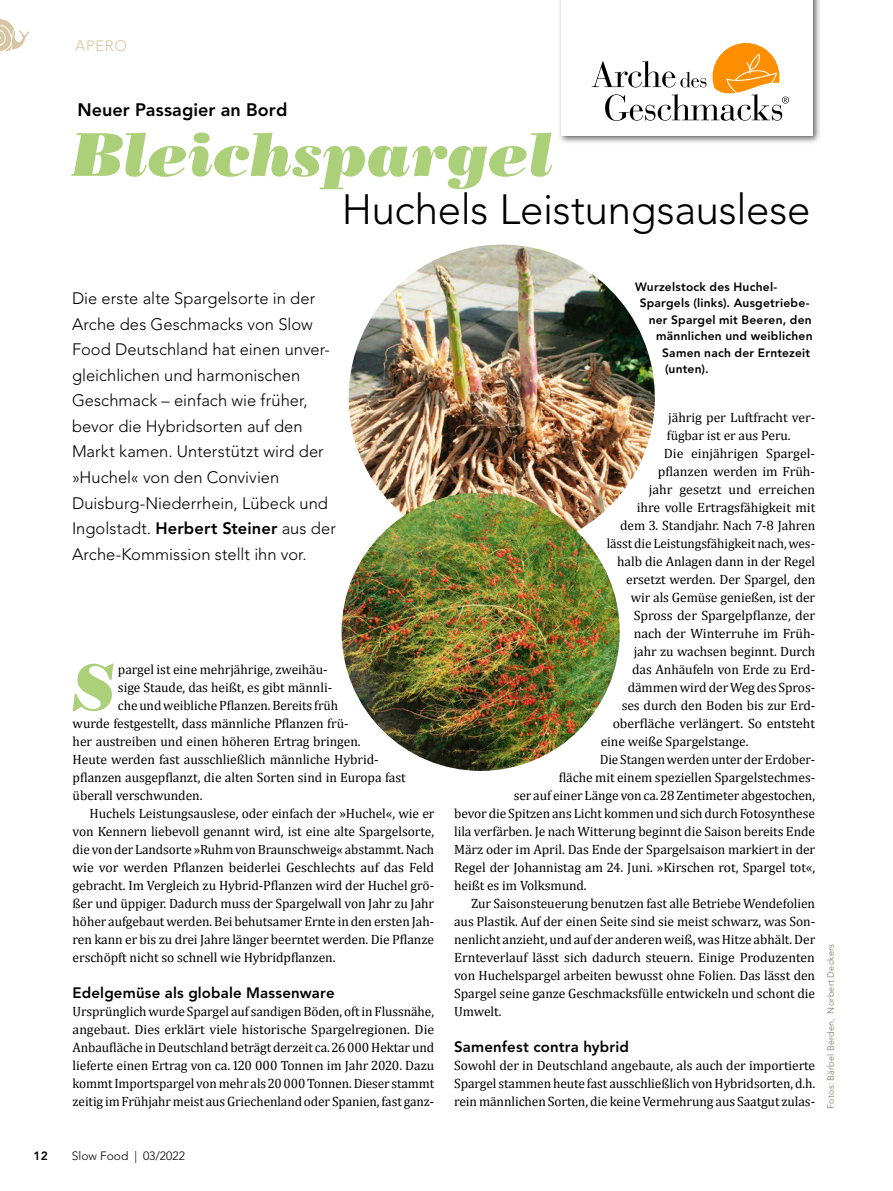
<style>
.page{position:relative;width:893px;height:1191px;background:#fff}
.page>*{position:absolute;margin:0;border:0;box-sizing:border-box;transform-origin:0 0}
.t1{font:italic 65.4px "Bodoni LT Poster";color:#acd079}
.t2{font:italic 61.5px "Bodoni LT Poster";letter-spacing:-.005em;color:#acd079}
.t3{font:300 42px "Avenir LT Std";letter-spacing:-.005em;color:#000}
.t4{font:800 18px "Avenir LT Std";letter-spacing:.005em;color:#000}
.t5{font:300 16.5px/25.5px "Avenir LT Std";color:#000}
.t6{font:800 15px "Avenir LT Std";letter-spacing:.01em;color:#010100}
.t7{font:800 15px "Avenir LT Std";letter-spacing:.01em;color:#000}
.t8{font:300 15px "Avenir LT Std";letter-spacing:.04em;color:#d8c5a1}
.t9{font:13.5px/18px "Cambria";letter-spacing:-.005em;color:#010100;text-align:justify}
.t10{font:13.5px/18px "Cambria";letter-spacing:-.005em;color:#000;text-align:justify}
.t11{font:800 12px "Avenir LT Std";letter-spacing:.02em;color:#000}
.t12{font:300 12px "Avenir LT Std";color:#000}
.t13{font:300 9px "Avenir LT Std";letter-spacing:.03em;color:#79735b}
.s1{font-weight:800}
</style>
<div class="page">
<svg style="left:0;top:19px;width:30px;height:33px"></svg>
<img style="left:559px;top:0;width:261px;height:143px">
<div style="left:561px;top:0;width:252px;height:136px;background:#fff"></div>
<svg style="left:592px;top:43px;width:197px;height:78px"></svg>
<img style="left:349px;top:244px;width:306px;height:307px;border-radius:153px">
<img style="left:342px;top:493px;width:278px;height:278px;border-radius:139px">
<p class="t8" style="left:75px;top:37px;width:53px">APERO</p>
<h3 class="t4" style="left:77px;top:99px;width:211px">Neuer Passagier an Bord</h3>
<h2 class="t2" style="left:72px;top:118px;width:482px">Bleichspargel</h2>
<h3 class="t3" style="left:342px;top:185px;width:470px">Huchels Leistungsauslese</h3>
<p class="t5" style="left:72px;top:286px;width:265px">Die erste alte Spargelsorte in der<br>Arche des Geschmacks von Slow<br>Food Deutschland hat einen unver&shy;gleichlichen und harmonischen<br>Geschmack – einfach wie früher, bevor die Hybridsorten auf den<br>Markt kamen. Unterstützt wird der »Huchel« von den Convivien<br>Duisburg-Niederrhein, Lübeck und<br>Ingolstadt. <span class="s1">Herbert Steiner</span> aus der<br>Arche-Kommission stellt ihn vor.</p>
<h1 class="t1" style="left:72px;top:648px;width:45px">S</h1>
<p class="t9" style="left:118px;top:660px;width:211px">pargel ist eine mehrjährige, zweihäu-</p>
<p class="t9" style="left:118px;top:678px;width:216px">sige Staude, das heißt, es gibt männli-</p>
<p class="t9" style="left:118px;top:696px;width:222px">che und weibliche Pflanzen. Bereits früh</p>
<p class="t9" style="left:73px;top:714px;width:278px">wurde festgestellt, dass männliche Pflanzen frü-</p>
<p class="t9" style="left:73px;top:732px;width:289px">her austreiben und einen höheren Ertrag bringen.</p>
<p class="t9" style="left:73px;top:750px;width:307px">Heute werden fast ausschließlich männliche Hybrid-</p>
<p class="t9" style="left:73px;top:768px;width:335px">pflanzen ausgepflanzt, die alten Sorten sind in Europa fast</p>
<p class="t9" style="left:73px;top:786px;width:131px">überall verschwunden.</p>
<p class="t9" style="left:90px;top:804px;width:346px">Huchels Leistungsauslese, oder einfach der »Huchel«, wie er</p>
<p class="t9" style="left:73px;top:822px;width:363px">von Kennern liebevoll genannt wird, ist eine alte Spargelsorte,</p>
<p class="t9" style="left:73px;top:840px;width:363px">die von der Landsorte »Ruhm von Braunschweig« abstammt. Nach</p>
<p class="t9" style="left:73px;top:858px;width:363px">wie vor werden Pflanzen beiderlei Geschlechts auf das Feld</p>
<p class="t9" style="left:73px;top:876px;width:363px">gebracht. Im Vergleich zu Hybrid-Pflanzen wird der Huchel grö-</p>
<p class="t9" style="left:73px;top:894px;width:363px">ßer und üppiger. Dadurch muss der Spargelwall von Jahr zu Jahr</p>
<p class="t9" style="left:73px;top:912px;width:363px">höher aufgebaut werden. Bei behutsamer Ernte in den ersten Jah-</p>
<p class="t9" style="left:73px;top:930px;width:363px">ren kann er bis zu drei Jahre länger beerntet werden. Die Pflanze</p>
<p class="t9" style="left:73px;top:948px;width:264px">erschöpft nicht so schnell wie Hybridpflanzen.</p>
<p class="t6" style="left:73px;top:984px;width:264px">Edelgemüse als globale Massenware</p>
<p class="t9" style="left:73px;top:1002px;width:363px">Ursprünglich wurde Spargel auf sandigen Böden, oft in Flussnähe, angebaut. Dies erklärt viele historische Spargelregionen. Die Anbaufläche in Deutschland beträgt derzeit ca. 26 000 Hektar und lieferte einen Ertrag von ca. 120 000 Tonnen im Jahr 2020. Dazu kommt Importspargel von mehr als 20 000 Tonnen. Dieser stammt zeitig im Frühjahr meist aus Griechenland oder Spanien, fast ganz-</p>
<p class="t11" style="left:34px;top:1149px;width:16px">12</p>
<p class="t12" style="left:72px;top:1149px;width:115px">Slow Food | 03/2022</p>
<p class="t11" style="left:635px;top:279px;width:144px">Wurzelstock des Huchel-</p>
<p class="t11" style="left:640px;top:296px;width:171px">Spargels (links). Ausgetriebe-</p>
<p class="t11" style="left:649px;top:312px;width:165px">ner Spargel mit Beeren, den</p>
<p class="t11" style="left:656px;top:329px;width:158px">männlichen und weiblichen</p>
<p class="t11" style="left:662px;top:345px;width:150px">Samen nach der Erntezeit</p>
<p class="t11" style="left:665px;top:362px;width:45px">(unten).</p>
<p class="t9" style="left:668px;top:408px;width:149px">jährig per Luftfracht ver-</p>
<p class="t9" style="left:667px;top:426px;width:126px">fügbar ist er aus Peru.</p>
<p class="t9" style="left:664px;top:444px;width:153px">Die einjährigen Spargel-</p>
<p class="t9" style="left:658px;top:462px;width:159px">pflanzen werden im Früh-</p>
<p class="t9" style="left:649px;top:480px;width:168px">jahr gesetzt und erreichen</p>
<p class="t9" style="left:637px;top:498px;width:180px">ihre volle Ertragsfähigkeit mit</p>
<p class="t9" style="left:620px;top:516px;width:196px">dem 3. Standjahr. Nach 7-8 Jahren</p>
<p class="t9" style="left:607px;top:534px;width:210px">lässt die Leistungsfähigkeit nach, wes-</p>
<p class="t9" style="left:617px;top:552px;width:199px">halb die Anlagen dann in der Regel</p>
<p class="t9" style="left:626px;top:570px;width:191px">ersetzt werden. Der Spargel, den</p>
<p class="t9" style="left:631px;top:588px;width:186px">wir als Gemüse genießen, ist der</p>
<p class="t9" style="left:634px;top:606px;width:183px">Spross der Spargelpflanze, der</p>
<p class="t9" style="left:634px;top:624px;width:183px">nach der Winterruhe im Früh-</p>
<p class="t9" style="left:634px;top:642px;width:183px">jahr zu wachsen beginnt. Durch</p>
<p class="t9" style="left:632px;top:660px;width:185px">das Anhäufeln von Erde zu Erd-</p>
<p class="t9" style="left:628px;top:678px;width:189px">dämmen wird der Weg des Spros-</p>
<p class="t9" style="left:622px;top:696px;width:195px">ses durch den Boden bis zur Erd-</p>
<p class="t9" style="left:613px;top:714px;width:204px">oberfläche verlängert. So entsteht</p>
<p class="t9" style="left:601px;top:732px;width:149px">eine weiße Spargelstange.</p>
<p class="t9" style="left:600px;top:750px;width:217px">Die Stangen werden unter der Erdober-</p>
<p class="t9" style="left:559px;top:768px;width:258px">fläche mit einem speziellen Spargelstechmes-</p>
<p class="t9" style="left:514px;top:786px;width:303px">ser auf einer Länge von ca. 28 Zentimeter abgestochen,</p>
<p class="t9" style="left:454px;top:804px;width:362px">bevor die Spitzen ans Licht kommen und sich durch Fotosynthese</p>
<p class="t9" style="left:454px;top:822px;width:363px">lila verfärben. Je nach Witterung beginnt die Saison bereits Ende</p>
<p class="t9" style="left:454px;top:840px;width:363px">März oder im April. Das Ende der Spargelsaison markiert in der</p>
<p class="t9" style="left:454px;top:858px;width:363px">Regel der Johannistag am 24. Juni. »Kirschen rot, Spargel tot«,</p>
<p class="t9" style="left:454px;top:876px;width:134px">heißt es im Volksmund.</p>
<p class="t9" style="left:471px;top:894px;width:345px">Zur Saisonsteuerung benutzen fast alle Betriebe Wendefolien</p>
<p class="t9" style="left:454px;top:912px;width:363px">aus Plastik. Auf der einen Seite sind sie meist schwarz, was Son-</p>
<p class="t9" style="left:454px;top:930px;width:363px">nenlicht anzieht, und auf der anderen weiß, was Hitze abhält. Der</p>
<p class="t10" style="left:454px;top:948px;width:363px">Ernteverlauf lässt sich dadurch steuern. Einige Produzenten von Huchelspargel arbeiten bewusst ohne Folien. Das lässt den Spargel seine ganze Geschmacksfülle entwickeln und schont die Umwelt.</p>
<p class="t7" style="left:454px;top:1038px;width:176px">Samenfest contra hybrid</p>
<p class="t10" style="left:454px;top:1056px;width:363px">Sowohl der in Deutschland angebaute, als auch der importierte Spargel stammen heute fast ausschließlich von Hybridsorten, d.h. rein männlichen Sorten, die keine Vermehrung aus Saatgut zulas-</p>
<p class="t13" style="left:825px;top:1108px;width:166px;rotate:-90deg">Fotos: Bärbel Berden, Norbert Deckers</p>
</div>
